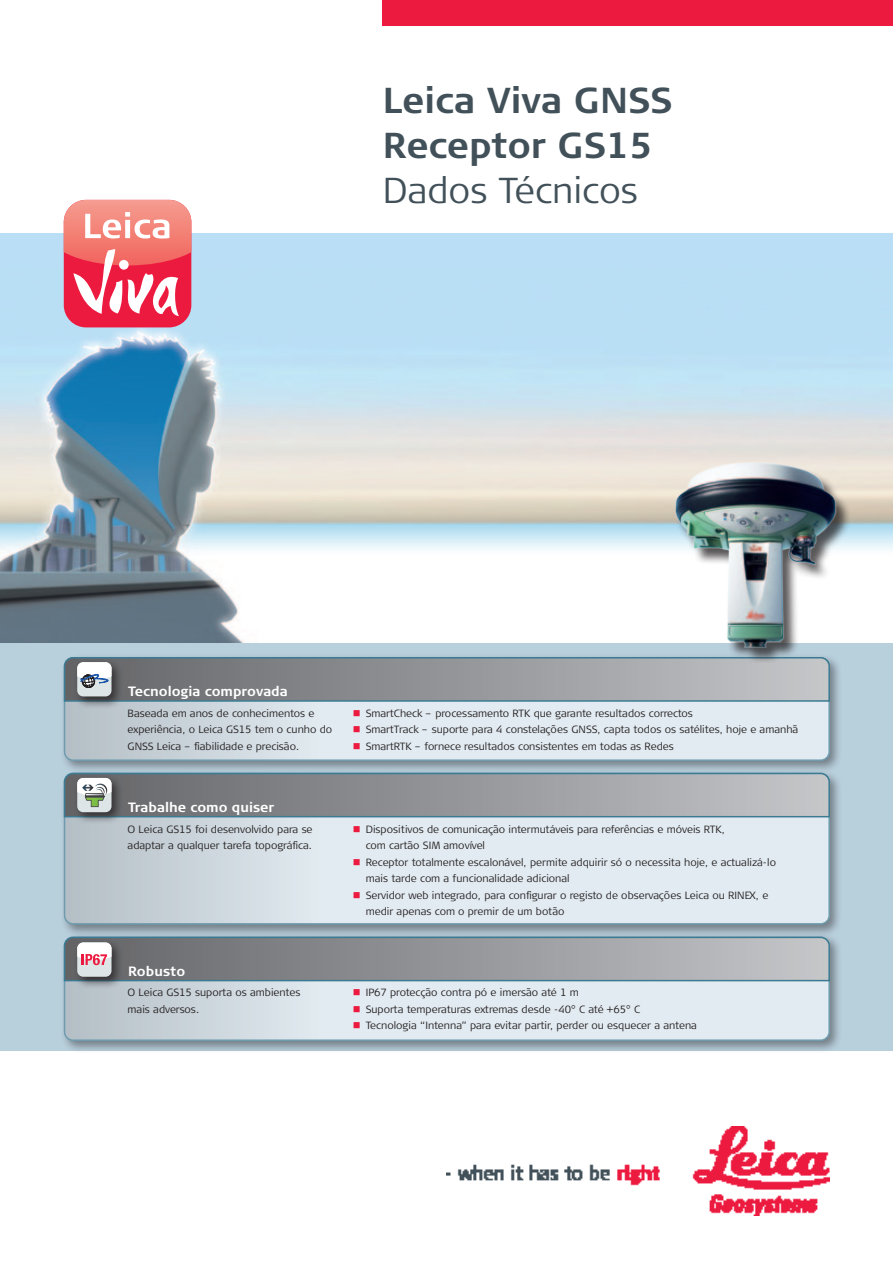
<style>
.page{position:relative;width:893px;height:1263px;background:#fff}
.page>*{position:absolute;margin:0;border:0;box-sizing:border-box;transform-origin:0 0}
.t1{font:700 36px/45px "Signa Column";color:#425159}
.t2{font:300 36px "Signa Column";color:#425159}
.t3{font:700 13.5px "Signa Column";color:#fff}
.t4{font:300 10.5px/16.5px "Signa Column";color:#231f20}
.s1{color:#ed1a40}
</style>
<div class="page">
<div style="left:0;top:642px;width:893px;height:408px;background:#b8cfdc"></div>
<img style="left:0;top:234px;width:893px;height:408px">
<div style="left:383px;top:0;width:510px;height:26px;background:#ed1a40"></div>
<img style="left:446px;top:1127px;width:383px;height:88px">
<div style="left:60px;top:653px;width:782px;height:120px;background:#231f20;opacity:.75"></div>
<svg style="left:65px;top:658px;width:764px;height:102px;background:#dae3e9"></svg>
<div style="left:64px;top:657px;width:766px;height:104px;border:2px solid #3c7b93;border-radius:9px"></div>
<div style="left:60px;top:769px;width:782px;height:168px;background:#231f20;opacity:.75"></div>
<svg style="left:65px;top:773px;width:764px;height:151px;background:#dae3e9"></svg>
<div style="left:64px;top:773px;width:766px;height:151px;border:2px solid #3c7b93;border-radius:9px"></div>
<div style="left:60px;top:933px;width:782px;height:120px;background:#231f20;opacity:.75"></div>
<svg style="left:65px;top:937px;width:764px;height:103px;background:#dae3e9"></svg>
<div style="left:64px;top:937px;width:766px;height:104px;border:2px solid #3c7b93;border-radius:9px"></div>
<div style="left:676px;top:463px;width:175px;height:200px;background:#231f20;opacity:.75"></div>
<img style="left:668px;top:448px;width:177px;height:202px">
<div style="left:73px;top:658px;width:51px;height:51px;background:#231f20;opacity:.75"></div>
<svg style="left:63px;top:656px;width:768px;height:46px;background:#92989d"></svg>
<div style="left:73px;top:774px;width:51px;height:51px;background:#231f20;opacity:.75"></div>
<svg style="left:63px;top:772px;width:768px;height:46px;background:#92989c"></svg>
<div style="left:73px;top:938px;width:51px;height:51px;background:#231f20;opacity:.75"></div>
<svg style="left:63px;top:936px;width:768px;height:46px;background:#93989d"></svg>
<div style="left:64px;top:200px;width:127px;height:127px;background:#ed1a40;border-radius:22px"></div>
<svg style="left:64px;top:200px;width:127px;height:116px"></svg>
<div style="left:119px;top:260px;width:10px;height:10px;background:#fff;border-radius:50%"></div>
<h1 class="t1" style="left:383px;top:78px;width:291px">Leica Viva GNSS<br>Receptor GS15</h1>
<h1 class="t2" style="left:383px;top:170px;width:257px">Dados Técnicos</h1>
<p class="t3" style="left:128px;top:683px;width:161px">Tecnologia comprovada</p>
<p class="t4" style="left:128px;top:705px;width:206px">Baseada em anos de conhecimentos e experiência, o Leica GS15 tem o cunho do<br>GNSS Leica – fiabilidade e precisão.</p>
<p class="t4" style="left:353px;top:705px;width:342px"><span class="s1">■</span> SmartCheck – processamento RTK que garante resultados correctos</p>
<p class="t4" style="left:353px;top:721px;width:447px"><span class="s1">■</span> SmartTrack – suporte para 4 constelações GNSS, capta todos os satélites, hoje e amanhã</p>
<p class="t4" style="left:353px;top:738px;width:322px"><span class="s1">■</span> SmartRTK – fornece resultados consistentes em todas as Redes</p>
<p class="t3" style="left:128px;top:799px;width:148px">Trabalhe como quiser</p>
<p class="t4" style="left:128px;top:821px;width:186px">O Leica GS15 foi desenvolvido para se adaptar a qualquer tarefa topográfica.</p>
<p class="t4" style="left:366px;top:821px;width:361px;text-indent:-13px"><span class="s1">■</span> Dispositivos de comunicação intermutáveis para referências e móveis RTK, com cartão SIM amovível</p>
<p class="t4" style="left:366px;top:854px;width:412px;text-indent:-13px"><span class="s1">■</span> Receptor totalmente escalonável, permite adquirir só o necessita hoje, e actualizá-lo mais tarde com a funcionalidade adicional</p>
<p class="t4" style="left:366px;top:887px;width:404px;text-indent:-13px"><span class="s1">■</span> Servidor web integrado, para configurar o registo de observações Leica ou RINEX, e medir apenas com o premir de um botão</p>
<p class="t3" style="left:128px;top:963px;width:59px">Robusto</p>
<p class="t4" style="left:128px;top:984px;width:174px">O Leica GS15 suporta os ambientes mais adversos.</p>
<p class="t4" style="left:353px;top:984px;width:227px"><span class="s1">■</span> IP67 protecção contra pó e imersão até 1 m</p>
<p class="t4" style="left:353px;top:1001px;width:289px"><span class="s1">■</span> Suporta temperaturas extremas desde -40° C até +65° C</p>
<p class="t4" style="left:353px;top:1017px;width:346px"><span class="s1">■</span> Tecnologia “Intenna” para evitar partir, perder ou esquecer a antena</p>
</div>
